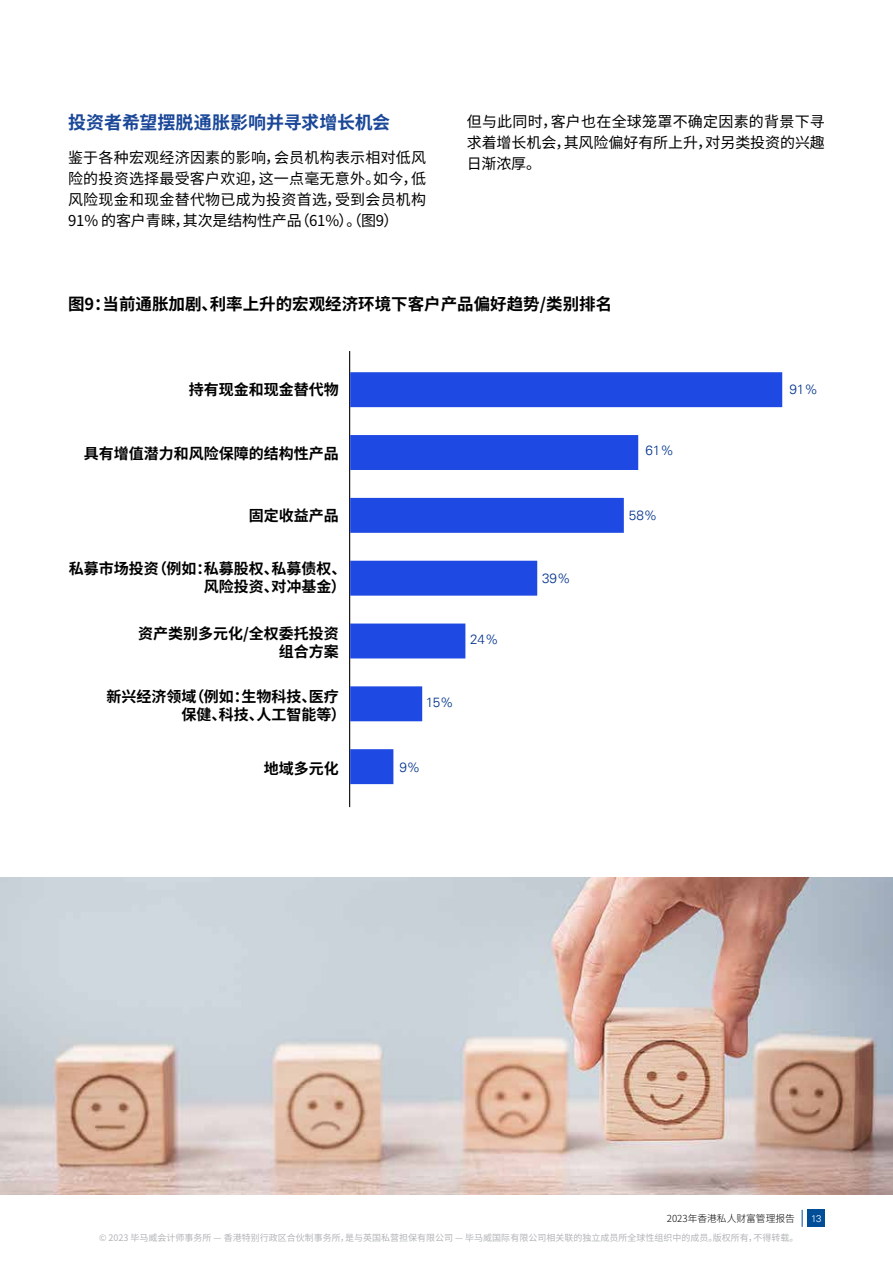
<style>
.page{position:relative;width:893px;height:1263px;background:#fff}
.page>*{position:absolute;margin:0;border:0;box-sizing:border-box;transform-origin:0 0}
.t1{font:700 18px "Noto Sans CJ Ksc";letter-spacing:-.005em;color:#1a4798}
.t2{font:700 16.5px "Noto Sans CJ Ksc";color:#000}
.t3{font:15px/21px "Noto Sans CJ Ksc";letter-spacing:.015em;color:#000;text-align:justify}
.t4{font:700 15px/18px "Noto Sans CJ Ksc";color:#000;text-align:right}
.t5{font:300 13.5px "Univers 45";color:#00338d}
.t6{font:300 9.75px "Noto Sans CJ Ksc";color:#000}
.t7{font:300 9.75px "Universfor KPMG";color:#fff}
.t8{font:9px "Noto Sans CJ Ksc";color:#b1b4b6}
</style>
<div class="page">
<div style="left:808px;top:1210px;width:17px;height:17px;background:#004e98"></div>
<svg style="left:802px;top:1210px;width:1px;height:17px"></svg>
<hr style="left:349px;top:351px;width:1px;height:456px;background:#000">
<svg style="left:350px;top:372px;width:432px;height:412px"></svg>
<img style="left:0;top:878px;width:893px;height:317px">
<p class="t1" style="left:68px;top:112px;width:324px">投资者希望摆脱通胀影响并寻求增长机会</p>
<p class="t3" style="left:68px;top:147px;width:360px">鉴于各种宏观经济因素的影响，会员机构表示相对低风险的投资选择最受客户欢迎，这一点毫无意外。如今，低风险现金和现金替代物已成为投资首选，受到会员机构91% 的客户青睐，其次是结构性产品（61%）。（图9）</p>
<p class="t3" style="left:467px;top:111px;width:360px">但与此同时，客户也在全球笼罩不确定因素的背景下寻求着增长机会，其风险偏好有所上升，对另类投资的兴趣日渐浓厚。</p>
<p class="t2" style="left:68px;top:294px;width:546px">图9：当前通胀加剧、利率上升的宏观经济环境下客户产品偏好趋势/类别排名</p>
<p class="t4" style="left:189px;top:381px;width:151px">持有现金和现金替代物</p>
<p class="t4" style="left:84px;top:445px;width:256px">具有增值潜力和风险保障的结构性产品</p>
<p class="t4" style="left:249px;top:506px;width:91px">固定收益产品</p>
<p class="t4" style="left:69px;top:560px;width:279px">私募市场投资（例如：私募股权、私募债权、风险投资、对冲基金）</p>
<p class="t4" style="left:138px;top:625px;width:202px">资产类别多元化/全权委托投资组合方案</p>
<p class="t4" style="left:181px;top:688px;width:166px;text-align:left;text-indent:-75px">新兴经济领域（例如：生物科技、医疗保健、科技、人工智能等）</p>
<p class="t4" style="left:264px;top:760px;width:76px">地域多元化</p>
<p class="t5" style="left:470px;top:631px;width:30px">24%</p>
<p class="t5" style="left:426px;top:694px;width:29px">15%</p>
<p class="t5" style="left:399px;top:759px;width:23px">9%</p>
<p class="t5" style="left:542px;top:570px;width:30px">39%</p>
<p class="t5" style="left:645px;top:442px;width:30px">61%</p>
<p class="t5" style="left:629px;top:507px;width:30px">58%</p>
<p class="t5" style="left:789px;top:381px;width:30px">91%</p>
<p class="t6" style="left:667px;top:1213px;width:130px">2023年香港私人财富管理报告</p>
<p class="t7" style="left:811px;top:1212px;width:12px">13</p>
<p class="t8" style="left:99px;top:1232px;width:701px">© 2023 毕马威会计师事务所 — 香港特别行政区合伙制事务所，是与英国私营担保有限公司 — 毕马威国际有限公司相关联的独立成员所全球性组织中的成员。版权所有，不得转载。</p>
</div>
